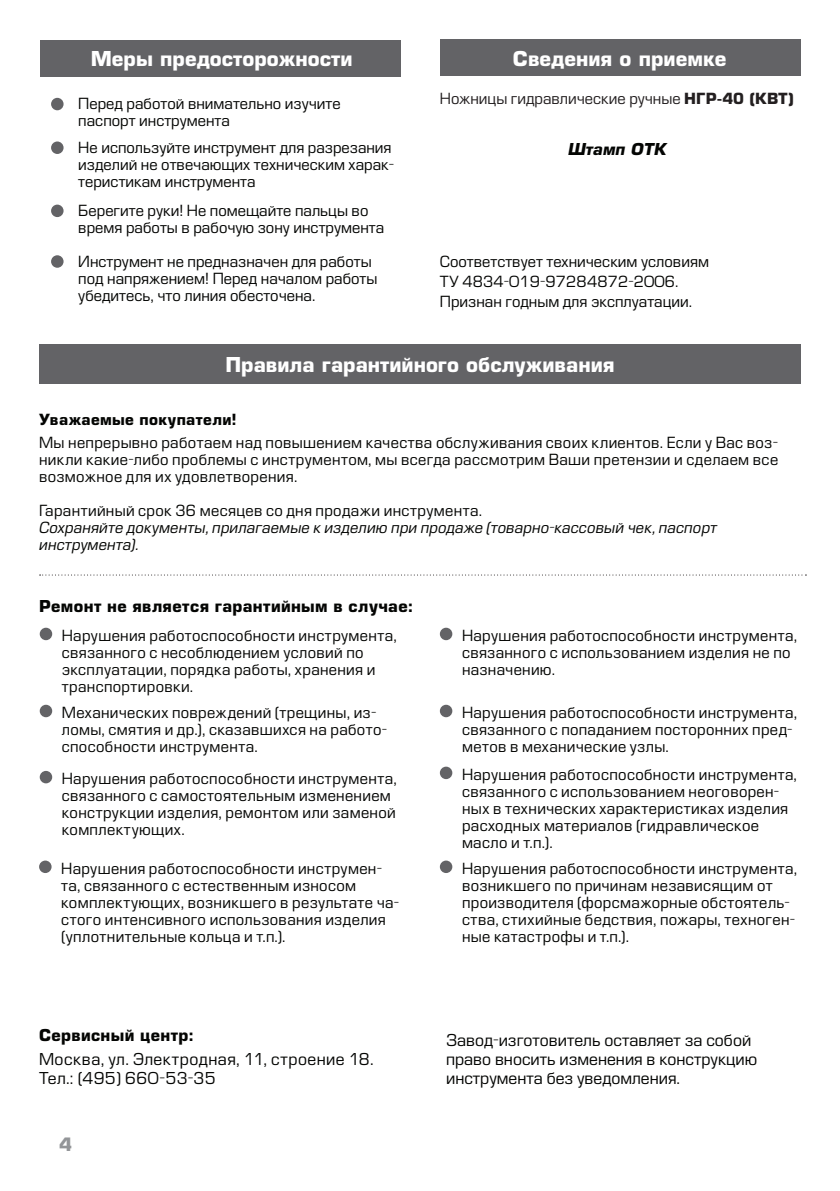
<style>
.page{position:relative;width:840px;height:1191px;background:#fff}
.page>*{position:absolute;margin:0;border:0;box-sizing:border-box;transform-origin:0 0}
.t1{font:700 20px "Europe";color:#fff}
.t2{font:700 18px "Europe";color:#939598}
.t3{font:16px/19px "Europe";color:#040503}
.t4{font:16px/19px "Europe";letter-spacing:.03em;color:#040503}
.t5{font:700 16px "Europe";letter-spacing:.02em;color:#040503}
.t6{font:italic 700 16px "Europe";color:#040503}
.t7{font:15px/17px "Europe";letter-spacing:.02em;color:#040503}
.t8{font:15px/17px "Europe";color:#040503}
.t9{font:italic 15px/17px "Europe";letter-spacing:.01em;color:#040503}
.t10{font:15px "Europe";color:#231f20}
.t11{font:700 15px "Europe";letter-spacing:.025em;color:#040503}
.s1{font-weight:700}
</style>
<div class="page">
<div style="left:39px;top:344px;width:760px;height:40px;background:#636366"></div>
<div style="left:40px;top:627px;width:12px;height:13px;background:#636366;border-radius:50%"></div>
<div style="left:40px;top:705px;width:12px;height:12px;background:#636366;border-radius:50%"></div>
<div style="left:40px;top:771px;width:12px;height:12px;background:#636366;border-radius:50%"></div>
<div style="left:439px;top:766px;width:13px;height:13px;background:#636366;border-radius:50%"></div>
<div style="left:39px;top:860px;width:13px;height:13px;background:#636366;border-radius:50%"></div>
<div style="left:439px;top:860px;width:13px;height:13px;background:#636366;border-radius:50%"></div>
<div style="left:439px;top:627px;width:13px;height:13px;background:#636366;border-radius:50%"></div>
<div style="left:439px;top:705px;width:13px;height:12px;background:#636366;border-radius:50%"></div>
<svg style="left:40px;top:574px;width:766px;height:1px"></svg>
<div style="left:40px;top:40px;width:360px;height:37px;background:#636366"></div>
<div style="left:439px;top:40px;width:360px;height:36px;background:#636366"></div>
<div style="left:51px;top:98px;width:12px;height:12px;background:#636366;border-radius:50%"></div>
<div style="left:51px;top:141px;width:12px;height:13px;background:#636366;border-radius:50%"></div>
<div style="left:51px;top:205px;width:12px;height:12px;background:#636366;border-radius:50%"></div>
<div style="left:51px;top:255px;width:12px;height:13px;background:#636366;border-radius:50%"></div>
<h1 class="t1" style="left:91px;top:47px;width:263px">Меры предосторожности</h1>
<h1 class="t1" style="left:512px;top:47px;width:215px">Сведения о приемке</h1>
<p class="t8" style="left:78px;top:95px;width:264px">Перед работой внимательно изучите паспорт инструмента</p>
<p class="t8" style="left:78px;top:139px;width:317px">Не используйте инструмент для разрезания изделий не отвечающих техническим харак&shy;теристикам инструмента</p>
<p class="t8" style="left:78px;top:202px;width:307px">Берегите руки! Не помещайте пальцы во время работы в рабочую зону инструмента</p>
<p class="t8" style="left:78px;top:253px;width:300px">Инструмент не предназначен для работы под напряжением! Перед началом работы убедитесь, что линия обесточена.</p>
<p class="t10" style="left:439px;top:90px;width:355px">Ножницы гидравлические ручные <span class="s1">НГР-40 (КВТ)</span></p>
<p class="t6" style="left:567px;top:140px;width:100px">Штамп ОТК</p>
<p class="t8" style="left:439px;top:251px;width:270px;line-height:20px">Соответствует техническим условиям<br>ТУ 4834-019-97284872-2006.<br>Признан годным для эксплуатации.</p>
<h1 class="t1" style="left:225px;top:353px;width:390px">Правила гарантийного обслуживания</h1>
<p class="t11" style="left:39px;top:410px;width:199px">Уважаемые покупатели!</p>
<p class="t7" style="left:39px;top:434px;width:740px;text-align:justify">Мы непрерывно работаем над повышением качества обслуживания своих клиентов. Если у Вас воз&shy;никли какие-либо проблемы с инструментом, мы всегда рассмотрим Ваши претензии и сделаем все возможное для их удовлетворения.</p>
<p class="t7" style="left:39px;top:502px;width:444px">Гарантийный срок 36 месяцев со дня продажи инструмента.</p>
<p class="t9" style="left:39px;top:519px;width:679px">Сохраняйте документы, прилагаемые к изделию при продаже (товарно-кассовый чек, паспорт инструмента).</p>
<p class="t5" style="left:39px;top:596px;width:375px">Ремонт не является гарантийным в случае:</p>
<p class="t7" style="left:462px;top:627px;width:336px">Нарушения работоспособности инструмента, связанного с использованием изделия не по назначению.</p>
<p class="t7" style="left:462px;top:704px;width:336px">Нарушения работоспособности инструмента, связанного с попаданием посторонних пред&shy;метов в механические узлы.</p>
<p class="t7" style="left:62px;top:627px;width:336px">Нарушения работоспособности инструмента, связанного с несоблюдением условий по эксплуатации, порядка работы, хранения и транспортировки.</p>
<p class="t7" style="left:62px;top:704px;width:327px">Механических повреждений (трещины, из&shy;ломы, смятия и др.), сказавшихся на работо&shy;способности инструмента.</p>
<p class="t7" style="left:62px;top:770px;width:336px">Нарушения работоспособности инструмента, связанного с самостоятельным изменением конструкции изделия, ремонтом или заменой комплектующих.</p>
<p class="t7" style="left:462px;top:766px;width:336px">Нарушения работоспособности инструмента, связанного с использованием неоговорен&shy;ных в технических характеристиках изделия расходных материалов (гидравлическое масло и т.п.).</p>
<p class="t7" style="left:61px;top:860px;width:339px">Нарушения работоспособности инструмен&shy;та, связанного с естественным износом комплектующих, возникшего в результате ча&shy;стого интенсивного использования изделия (уплотнительные кольца и т.п.).</p>
<p class="t7" style="left:462px;top:860px;width:336px">Нарушения работоспособности инструмента, возникшего по причинам независящим от производителя (форсмажорные обстоятель&shy;ства, стихийные бедствия, пожары, техноген&shy;ные катастрофы и т.п.).</p>
<p class="t5" style="left:39px;top:1026px;width:156px">Сервисный центр:</p>
<p class="t4" style="left:39px;top:1050px;width:336px">Москва, ул. Электродная, 11, строение 18.<br>Тел.: (495) 660-53-35</p>
<p class="t2" style="left:59px;top:1133px;width:14px">4</p>
<p class="t3" style="left:446px;top:1031px;width:312px">Завод-изготовитель оставляет за собой право вносить изменения в конструкцию инструмента без уведомления.</p>
</div>
